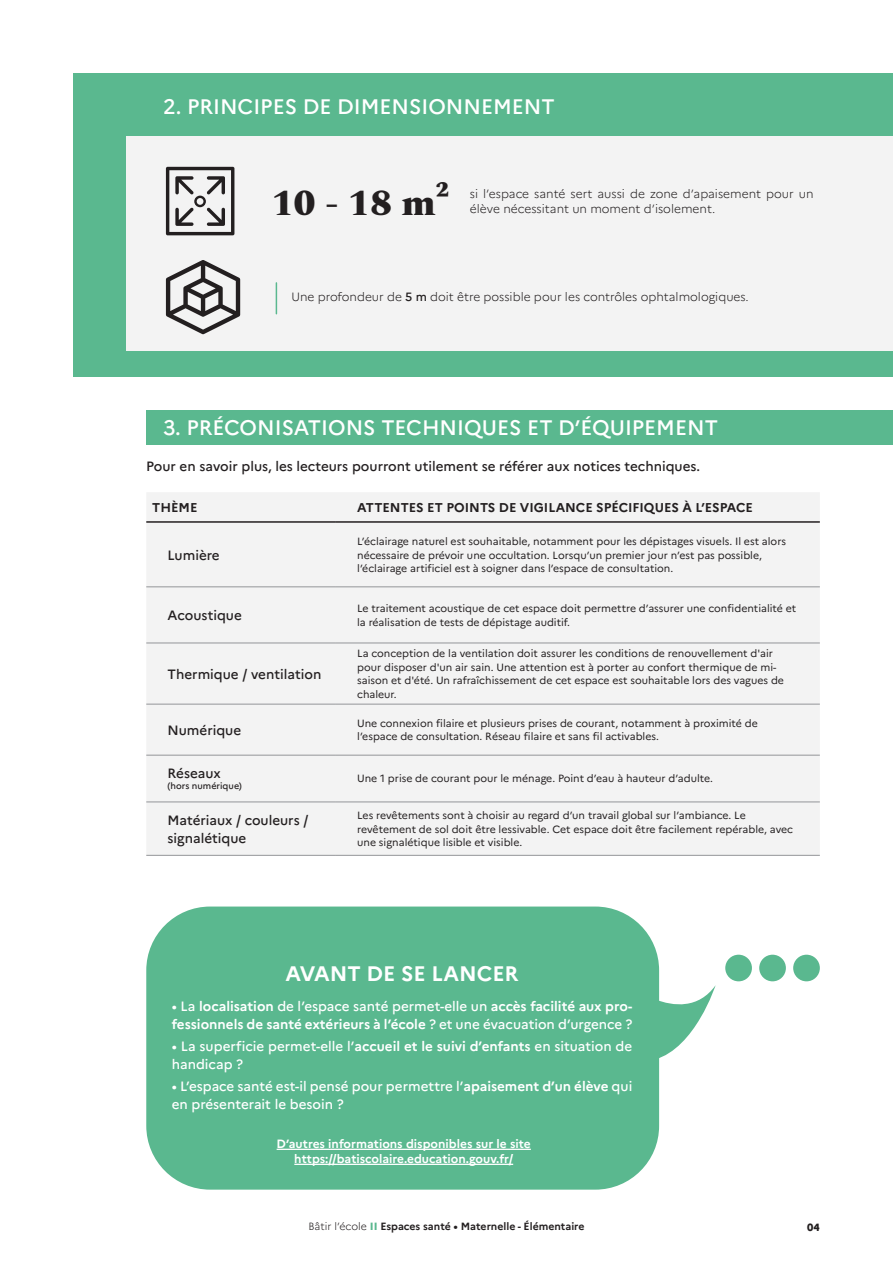
<style>
.page{position:relative;width:893px;height:1263px;background:#fff}
.page>*{position:absolute;margin:0;border:0;box-sizing:border-box;transform-origin:0 0}
.t1{font:800 37.05px "Spectral";color:#231f20}
.t2{font:500 21px "Marianne";color:#fff}
.t3{font:700 21px "Marianne";color:#fff}
.t4{font:500 13.5px "Marianne";color:#231f20}
.t5{font:500 13.5px/18px "Marianne";color:#fff}
.t6{font:700 13.5px/18px "Marianne";color:#fff}
.t7{font:700 12.75px "Marianne";color:#231f20}
.t8{font:300 12px "Marianne";color:#231f20}
.t9{font:700 12px/15px "Marianne";color:#fff;text-align:center}
.t10{font:10.5px/13.5px "Marianne";color:#231f20}
.t11{font:700 10.5px "Marianne";color:#231f20}
.t12{font:800 10.5px "Marianne";color:#231f20}
.t13{font:500 9px "Marianne";color:#231f20}
.s1{font-weight:500}
.s2{font-weight:700}
.s3{font-weight:300}
.s4{font-weight:800;color:#5ab88f}
</style>
<div class="page">
<div style="left:793px;top:955px;width:27px;height:26px;background:#5ab88f;border-radius:50%"></div>
<div style="left:759px;top:955px;width:27px;height:26px;background:#5ab88f;border-radius:50%"></div>
<div style="left:725px;top:955px;width:27px;height:26px;background:#5ab88f;border-radius:50%"></div>
<div style="left:146px;top:906px;width:513px;height:283px;background:#5ab88f;border-radius:64px"></div>
<svg style="left:659px;top:985px;width:57px;height:74px"></svg>
<div style="left:73px;top:73px;width:820px;height:304px;background:#5ab88f"></div>
<div style="left:127px;top:136px;width:766px;height:214px;background:#f3f3f3"></div>
<svg style="left:166px;top:260px;width:74px;height:74px"></svg>
<svg style="left:166px;top:167px;width:68px;height:68px"></svg>
<hr style="left:276px;top:283px;width:1px;height:31px;background:#5ab88f">
<div style="left:146px;top:493px;width:674px;height:362px;background:#f3f3f3"></div>
<hr style="left:146px;top:587px;width:190px;height:1px;background:#939598">
<hr style="left:336px;top:587px;width:484px;height:1px;background:#939598">
<hr style="left:146px;top:643px;width:190px;height:1px;background:#939598">
<hr style="left:336px;top:643px;width:484px;height:1px;background:#939598">
<hr style="left:146px;top:704px;width:190px;height:1px;background:#939598">
<hr style="left:336px;top:704px;width:484px;height:1px;background:#939598">
<hr style="left:146px;top:755px;width:190px;height:1px;background:#939598">
<hr style="left:336px;top:755px;width:484px;height:1px;background:#939598">
<hr style="left:146px;top:802px;width:190px;height:1px;background:#939598">
<hr style="left:336px;top:802px;width:484px;height:1px;background:#939598">
<hr style="left:146px;top:855px;width:190px;height:1px;background:#939598">
<hr style="left:336px;top:855px;width:484px;height:1px;background:#939598">
<hr style="left:146px;top:521px;width:190px;height:2px;background:#231f20">
<hr style="left:336px;top:521px;width:484px;height:2px;background:#231f20">
<div style="left:146px;top:410px;width:747px;height:34px;background:#5ab88f"></div>
<hr style="left:277px;top:1149px;width:254px;height:1px;background:#fff">
<hr style="left:294px;top:1164px;width:219px;height:1px;background:#fff">
<p class="t2" style="left:163px;top:94px;width:393px">2. PRINCIPES DE DIMENSIONNEMENT</p>
<p class="t1" style="left:271px;top:176px;width:179px">10 - 18 m²</p>
<p class="t8" style="left:470px;top:187px;width:345px">si l’espace santé sert aussi de zone d’apaisement pour un</p>
<p class="t8" style="left:470px;top:201px;width:247px">élève nécessitant un moment d’isolement.</p>
<p class="t8" style="left:291px;top:290px;width:459px">Une profondeur de <span class="s1">5 m</span> doit être possible pour les contrôles ophtalmologiques.</p>
<p class="t2" style="left:163px;top:415px;width:556px">3. PRÉCONISATIONS TECHNIQUES ET D’ÉQUIPEMENT</p>
<p class="t4" style="left:146px;top:458px;width:555px">Pour en savoir plus, les lecteurs pourront utilement se référer aux notices techniques.</p>
<p class="t7" style="left:152px;top:499px;width:47px">THÈME</p>
<p class="t7" style="left:357px;top:499px;width:397px">ATTENTES ET POINTS DE VIGILANCE SPÉCIFIQUES À L’ESPACE</p>
<p class="t4" style="left:168px;top:547px;width:54px">Lumière</p>
<p class="t10" style="left:357px;top:535px;width:430px">L’éclairage naturel est souhaitable, notamment pour les dépistages visuels. Il est alors nécessaire de prévoir une occultation. Lorsqu’un premier jour n’est pas possible, l’éclairage artificiel est à soigner dans l’espace de consultation.</p>
<p class="t4" style="left:168px;top:607px;width:76px">Acoustique</p>
<p class="t10" style="left:357px;top:602px;width:441px">Le traitement acoustique de cet espace doit permettre d’assurer une confidentialité et la réalisation de tests de dépistage auditif.</p>
<p class="t4" style="left:168px;top:665px;width:155px">Thermique / ventilation</p>
<p class="t10" style="left:357px;top:647px;width:428px">La conception de la ventilation doit assurer les conditions de renouvellement d'air pour disposer d'un air sain. Une attention est à porter au confort thermique de mi&shy;saison et d'été. Un rafraîchissement de cet espace est souhaitable lors des vagues de chaleur.</p>
<p class="t4" style="left:168px;top:722px;width:75px">Numérique</p>
<p class="t10" style="left:357px;top:716px;width:402px">Une connexion filaire et plusieurs prises de courant, notamment à proximité de l’espace de consultation. Réseau filaire et sans fil activables.</p>
<p class="t4" style="left:168px;top:765px;width:55px">Réseaux</p>
<p class="t13" style="left:168px;top:780px;width:76px">(hors numérique)</p>
<p class="t10" style="left:357px;top:772px;width:357px">Une 1 prise de courant pour le ménage. Point d’eau à hauteur d’adulte.</p>
<p class="t4" style="left:168px;top:811px;width:142px">Matériaux / couleurs /</p>
<p class="t4" style="left:168px;top:830px;width:80px">signalétique</p>
<p class="t10" style="left:357px;top:808px;width:437px">Les revêtements sont à choisir au regard d’un travail global sur l’ambiance. Le revêtement de sol doit être lessivable. Cet espace doit être facilement repérable, avec une signalétique lisible et visible.</p>
<p class="t3" style="left:285px;top:960px;width:235px">AVANT DE SE LANCER</p>
<p class="t6" style="left:172px;top:997px;width:462px"><span class="s1">• La</span> localisation <span class="s1">de l’espace santé permet-elle un</span> accès facilité aux pro&shy;fessionnels de santé extérieurs à l’école <span class="s1">? et une évacuation d’urgence ?</span></p>
<p class="t5" style="left:172px;top:1037px;width:462px">• La superficie permet-elle l’<span class="s2">accueil et le suivi d’enfants</span> en situation de handicap ?</p>
<p class="t5" style="left:172px;top:1078px;width:462px">• L’espace santé est-il pensé pour permettre l’<span class="s2">apaisement d’un élève</span> qui en présenterait le besoin ?</p>
<p class="t9" style="left:277px;top:1136px;width:256px">D’autres informations disponibles sur le site https://batiscolaire.education.gouv.fr/</p>
<p class="t11" style="left:309px;top:1220px;width:277px"><span class="s3">Bâtir l’école</span> <span class="s4">II</span> Espaces santé • Maternelle - Élémentaire</p>
<p class="t12" style="left:807px;top:1221px;width:14px">04</p>
</div>
